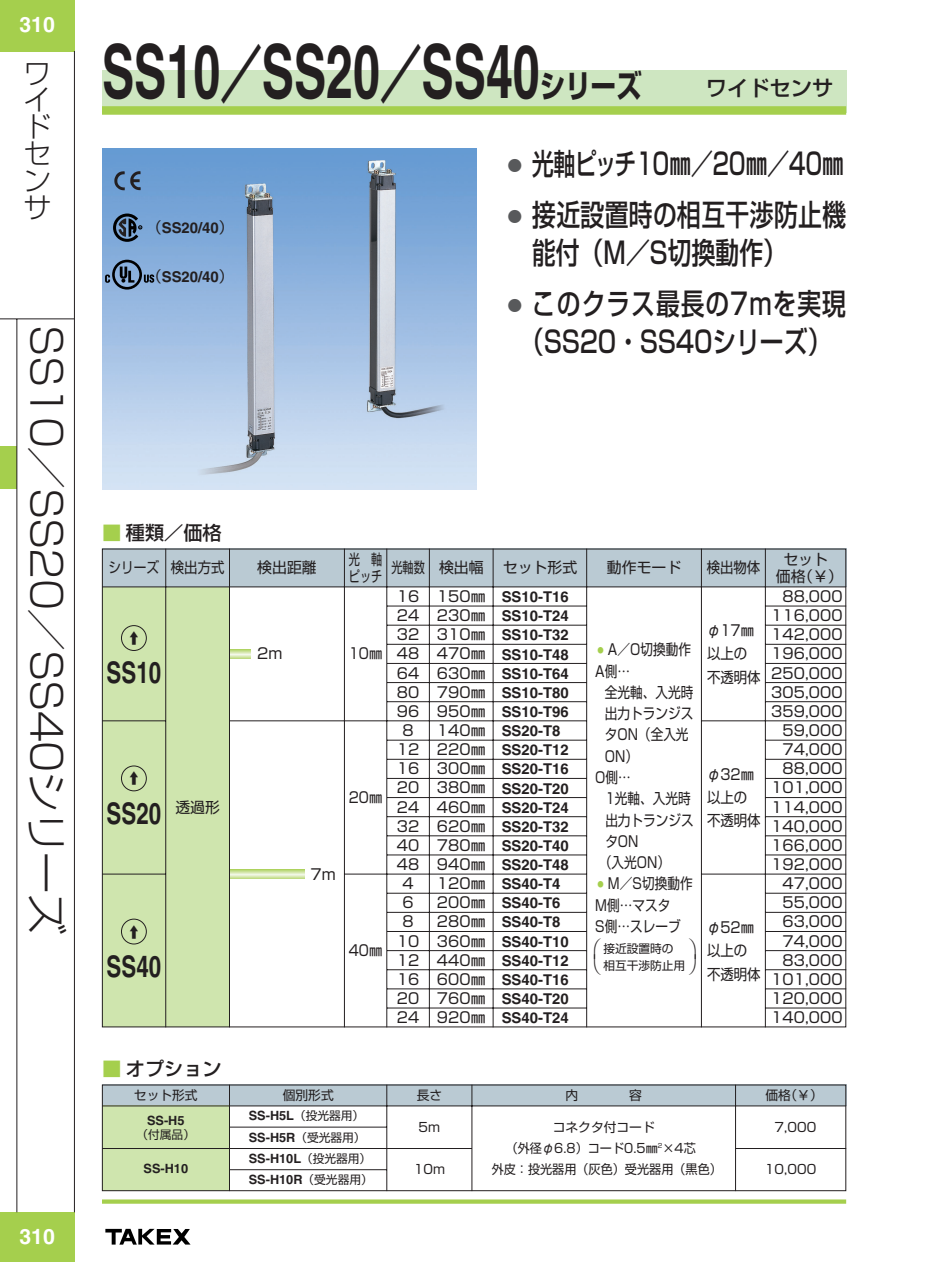
<style>
.page{position:relative;width:948px;height:1262px;background:#fff}
.page>*{position:absolute;margin:0;border:0;box-sizing:border-box;transform-origin:0 0}
.t1{font:700 74.4px "Helvetica";color:#231f20;scale:.65 1}
.t2{font:300 41.4px "Shin Go";letter-spacing:-.025em;color:#231f20}
.t3{font:700 31.95px "Shin Go";color:#231f20;scale:.8 1}
.t4{font:500 29.7px/38.2px "Shin Go";letter-spacing:.04em;color:#231f20;text-align:center;scale:.8 1}
.t5{font:500 29.7px/38.2px "Shin Go";letter-spacing:.015em;color:#231f20;scale:.8 1}
.t6{font:500 29.7px "Shin Go";letter-spacing:.015em;color:#231f20;scale:.73 1}
.t7{font:700 29.7px "Helvetica";color:#231f20;scale:.75 1}
.t8{font:300 27.6px/27px "Shin Go";color:#231f20;text-align:justify}
.t9{font:21.3px "Midashi Go MB31";color:#fff}
.t10{font:500 21.3px "Shin Go";color:#231f20}
.t11{font:500 19.2px "Shin Go";color:#231f20}
.t12{font:14.85px/19.2px "Shin Go";color:#231f20;text-align:center}
.t13{font:700 14.85px/19.2px "Helvetica";color:#231f20}
.t14{font:14.85px/21.3px "Shin Go";color:#231f20;scale:.85 1}
.t15{font:14.85px/23.4px "Shin Go";color:#231f20;scale:.9 1}
.t16{font:14.85px/17px "Shin Go";color:#231f20;scale:.75 1}
.t17{font:700 12.75px/21.3px "Helvetica";color:#231f20}
.t18{font:12.75px "Shin Go";color:#231f20}
.t19{font:12.75px "Shin Go";color:#231f20;scale:.95 1}
.t20{font:11.7px/17px "Shin Go";color:#231f20}
.t21{font:500 3px "Helvetica Neue";color:#000}
.s1{font-family:"Shin Go";font-size:63.75px}
.s2{font-family:"Shin Go";font-weight:400}
.s3{font-size:14.85px;color:#58595b}
.s4{color:#a5cf4d}
.s5{font-family:"Shin Go";font-weight:400;font-size:11.7px}
</style>
<div class="page">
<svg style="left:102px;top:1199px;width:744px;height:4px;background:#afd461"></svg>
<div style="left:0;top:0;width:75px;height:51px;background:#a5cf4d"></div>
<div style="left:0;top:1212px;width:75px;height:49px;background:#a5cf4d"></div>
<hr style="left:74px;top:51px;width:1px;height:1161px;background:#231f20">
<div style="left:0;top:446px;width:17px;height:43px;background:#a5cf4d"></div>
<hr style="left:0;top:318px;width:74px;height:1px;background:#231f20">
<hr style="left:17px;top:319px;width:1px;height:893px;background:#231f20">
<svg style="left:105px;top:1228px;width:85px;height:16px"></svg>
<div style="left:102px;top:70px;width:744px;height:43px;background:#cee6c1"></div>
<div style="left:102px;top:106px;width:744px;height:9px;background:#a5cf4d"></div>
<img style="left:102px;top:149px;width:374px;height:340px">
<svg style="left:101px;top:548px;width:746px;height:480px"></svg>
<div style="left:121px;top:765px;width:26px;height:26px;border:1px solid #231f20;border-radius:50%"></div>
<div style="left:121px;top:918px;width:26px;height:26px;border:1px solid #231f20;border-radius:50%"></div>
<svg style="left:114px;top:171px;width:27px;height:19px"></svg>
<svg style="left:112px;top:212px;width:30px;height:31px"></svg>
<div style="left:112px;top:260px;width:30px;height:29px;border:3px solid #000;border-radius:50%"></div>
<svg style="left:105px;top:274px;width:5px;height:9px"></svg>
<svg style="left:120px;top:266px;width:14px;height:17px"></svg>
<svg style="left:144px;top:274px;width:10px;height:9px"></svg>
<div style="left:102px;top:1084px;width:744px;height:22px;background:#bacad3"></div>
<div style="left:102px;top:1106px;width:128px;height:85px;background:#cfe5ae"></div>
<div style="left:102px;top:1084px;width:744px;height:107px;border:1px solid #231f20"></div>
<hr style="left:102px;top:1105px;width:744px;height:1px;background:#231f20">
<hr style="left:102px;top:1148px;width:370px;height:1px;background:#231f20">
<hr style="left:230px;top:1126px;width:157px;height:1px;background:#231f20">
<hr style="left:230px;top:1169px;width:157px;height:1px;background:#231f20">
<hr style="left:736px;top:1148px;width:110px;height:1px;background:#231f20">
<hr style="left:229px;top:1084px;width:1px;height:107px;background:#231f20">
<hr style="left:386px;top:1084px;width:1px;height:107px;background:#231f20">
<hr style="left:472px;top:1084px;width:1px;height:107px;background:#231f20">
<hr style="left:735px;top:1084px;width:1px;height:107px;background:#231f20">
<svg style="left:130px;top:631px;width:8px;height:13px"></svg>
<svg style="left:130px;top:771px;width:8px;height:14px"></svg>
<svg style="left:130px;top:924px;width:8px;height:14px"></svg>
<svg style="left:689px;top:938px;width:7px;height:37px"></svg>
<svg style="left:594px;top:938px;width:7px;height:37px"></svg>
<h3 class="t9" style="left:19px;top:16px;width:37px">310</h3>
<h3 class="t8" style="left:23px;top:63px;width:29px">ワイドセンサ</h3>
<h2 class="t2" style="left:62px;top:325px;width:610px;rotate:90deg">SS10／SS20／SS40シリーズ</h2>
<h3 class="t9" style="left:19px;top:1228px;width:37px">310</h3>
<h1 class="t1" style="left:102px;top:44px;width:675px">SS10<span class="s1">／</span>SS20<span class="s1">／</span>SS40</h1>
<h3 class="t3" style="left:540px;top:74px;width:129px">シリーズ</h3>
<h3 class="t10" style="left:706px;top:80px;width:129px">ワイドセンサ</h3>
<p class="t21" style="left:139px;top:226px;width:4px">R</p>
<p class="t13" style="left:147px;top:219px;width:88px"><span class="s2">（</span>SS20/40<span class="s2">）</span></p>
<p class="t13" style="left:147px;top:269px;width:88px"><span class="s2">（</span>SS20/40<span class="s2">）</span></p>
<h3 class="t6" style="left:507px;top:152px;width:462px"><span class="s3">●</span> 光軸ピッチ10㎜／20㎜／40㎜</h3>
<h3 class="t5" style="left:532px;top:199px;width:394px;text-indent:-25px"><span class="s3">●</span> 接近設置時の相互干渉防止機能付（M／S切換動作）</h3>
<h3 class="t4" style="left:507px;top:288px;width:425px"><span class="s3">●</span> このクラス最長の7mを実現（SS20・SS40シリーズ）</h3>
<p class="t11" style="left:102px;top:525px;width:121px"><span class="s4">■</span> 種類／価格</p>
<p class="t15" style="left:171px;top:557px;width:61px">検出方式</p>
<p class="t14" style="left:109px;top:558px;width:61px">シリーズ</p>
<h3 class="t7" style="left:107px;top:661px;width:74px">SS10</h3>
<h3 class="t7" style="left:107px;top:803px;width:74px">SS20</h3>
<p class="t12" style="left:175px;top:799px;width:46px">透過形</p>
<h3 class="t7" style="left:107px;top:956px;width:74px">SS40</h3>
<p class="t12" style="left:257px;top:560px;width:61px">検出距離</p>
<p class="t16" style="left:349px;top:552px;width:46px">光　軸ピッチ</p>
<p class="t16" style="left:391px;top:561px;width:124px">光軸数 検出幅</p>
<p class="t12" style="left:503px;top:560px;width:76px">セット形式</p>
<p class="t12" style="left:607px;top:560px;width:76px">動作モード</p>
<p class="t15" style="left:707px;top:557px;width:61px">検出物体</p>
<p class="t12" style="left:776px;top:552px;width:68px;line-height:17px">セット<br>価格（￥）</p>
<p class="t12" style="left:257px;top:646px;width:27px">2m</p>
<p class="t15" style="left:349px;top:644px;width:39px">10㎜</p>
<p class="t15" style="left:349px;top:787px;width:39px">20㎜</p>
<p class="t12" style="left:310px;top:866px;width:27px">7m</p>
<p class="t15" style="left:349px;top:940px;width:39px">40㎜</p>
<p class="t12" style="left:397px;top:588px;width:24px">16<br>24<br>32<br>48<br>64<br>80<br>96<br>8<br>12<br>16<br>20<br>24<br>32<br>40<br>48<br>4<br>6<br>8<br>10<br>12<br>16<br>20<br>24</p>
<p class="t12" style="left:437px;top:588px;width:50px;text-align:justify">150㎜230㎜310㎜470㎜630㎜790㎜950㎜140㎜220㎜300㎜380㎜460㎜620㎜780㎜940㎜120㎜200㎜280㎜360㎜440㎜600㎜760㎜920㎜</p>
<p class="t13" style="left:502px;top:588px;width:68px">SS10-T16<br>SS10-T24<br>SS10-T32<br>SS10-T48<br>SS10-T64<br>SS10-T80<br>SS10-T96<br>SS20-T8<br>SS20-T12<br>SS20-T16<br>SS20-T20<br>SS20-T24<br>SS20-T32<br>SS20-T40<br>SS20-T48<br>SS40-T4<br>SS40-T6<br>SS40-T8<br>SS40-T10<br>SS40-T12<br>SS40-T16<br>SS40-T20<br>SS40-T24</p>
<p class="t14" style="left:595px;top:641px;width:114px"><sup>●</sup> A／O切換動作<br>A側…</p>
<p class="t14" style="left:605px;top:683px;width:106px">全光軸、入光時</p>
<p class="t14" style="left:605px;top:704px;width:106px">出力トランジス</p>
<p class="t14" style="left:605px;top:726px;width:100px">タON（全入光</p>
<p class="t14" style="left:605px;top:747px;width:41px">ON）</p>
<p class="t14" style="left:595px;top:768px;width:43px">O側…</p>
<p class="t14" style="left:605px;top:789px;width:102px">1光軸、入光時</p>
<p class="t14" style="left:605px;top:811px;width:106px">出力トランジス</p>
<p class="t14" style="left:605px;top:832px;width:41px">タON</p>
<p class="t14" style="left:599px;top:853px;width:85px">（入光ON）</p>
<p class="t14" style="left:595px;top:874px;width:116px"><sup>●</sup> M／S切換動作<br>M側…マスタ<br>S側…スレーブ</p>
<p class="t20" style="left:603px;top:941px;width:83px">接近設置時の相互干渉防止用</p>
<p class="t15" style="left:707px;top:620px;width:61px">φ17㎜以上の不透明体</p>
<p class="t15" style="left:707px;top:764px;width:61px">φ32㎜以上の不透明体</p>
<p class="t15" style="left:707px;top:917px;width:61px">φ52㎜以上の不透明体</p>
<p class="t12" style="left:771px;top:588px;width:73px;text-align:right">88,000<br>116,000<br>142,000<br>196,000<br>250,000<br>305,000<br>359,000<br>59,000<br>74,000<br>88,000<br>101,000<br>114,000<br>140,000<br>166,000<br>192,000<br>47,000<br>55,000<br>63,000<br>74,000<br>83,000<br>101,000<br>120,000<br>140,000</p>
<p class="t11" style="left:102px;top:1061px;width:121px"><span class="s4">■</span> オプション</p>
<p class="t17" style="left:147px;top:1111px;width:39px">SS-H5</p>
<p class="t20" style="left:137px;top:1127px;width:60px">（付属品）</p>
<p class="t17" style="left:144px;top:1159px;width:46px">SS-H10</p>
<p class="t18" style="left:134px;top:1090px;width:65px">セット形式</p>
<p class="t18" style="left:283px;top:1090px;width:53px">個別形式</p>
<p class="t17" style="left:249px;top:1106px;width:126px">SS-H5L<span class="s5">（投光器用）<br></span>SS-H5R<span class="s5">（受光器用）<br></span>SS-H10L<span class="s5">（投光器用）<br></span>SS-H10R<span class="s5">（受光器用）</span></p>
<p class="t18" style="left:417px;top:1090px;width:27px">長さ</p>
<p class="t18" style="left:419px;top:1122px;width:23px">5m</p>
<p class="t18" style="left:414px;top:1164px;width:33px">10m</p>
<p class="t18" style="left:553px;top:1122px;width:104px">コネクタ付コード</p>
<p class="t19" style="left:506px;top:1143px;width:202px">（外径φ6.8）コード0.5㎜<sup>2</sup>×4芯</p>
<p class="t19" style="left:492px;top:1164px;width:244px">外皮：投光器用（灰色）受光器用（黒色）</p>
<p class="t18" style="left:765px;top:1090px;width:59px">価格（￥）</p>
<p class="t18" style="left:774px;top:1122px;width:44px">7,000</p>
<p class="t18" style="left:765px;top:1164px;width:53px">10,000</p>
</div>
